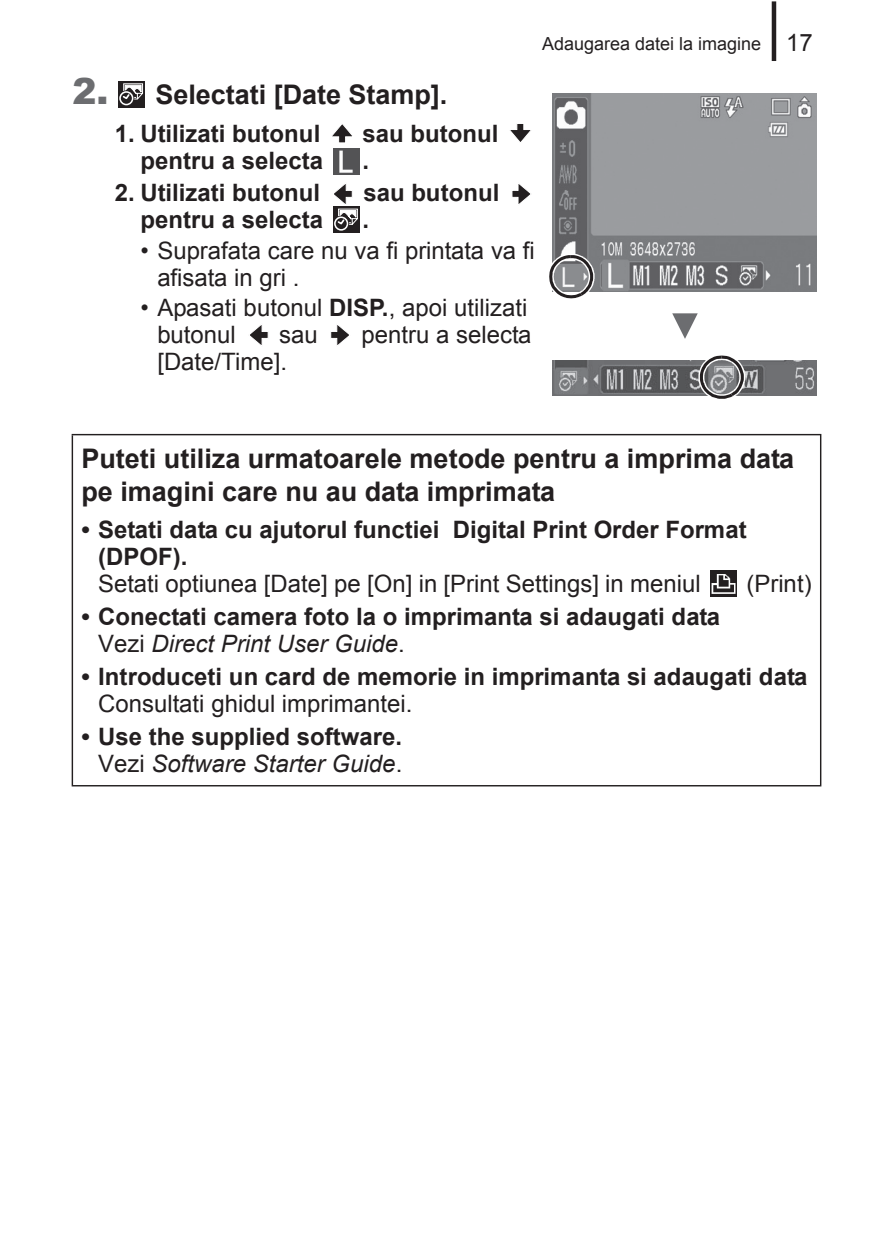
<style>
.page{position:relative;width:893px;height:1259px;background:#fff}
.page>*{position:absolute;margin:0;border:0;box-sizing:border-box;transform-origin:0 0}
.t1{font:700 27px/33px "Arial";color:#231f20}
.t2{font:700 24px/27px "Arial";color:#231f20}
.t3{font:24px/27px "Arial";color:#231f20}
.t4{font:18px "Arial";letter-spacing:.005em;color:#231f20}
.s1{font-size:24px}
.s2{font-weight:900;font-size:36px;color:#6c6d70}
.s3{font-weight:700}
.s4{font-weight:400}
.s5{font-weight:400;font-style:italic}
</style>
<div class="page">
<hr style="left:772px;top:1px;width:4px;height:60px;background:#231f20">
<hr style="left:72px;top:435px;width:1px;height:350px;background:#231f20">
<hr style="left:820px;top:435px;width:1px;height:350px;background:#231f20">
<hr style="left:72px;top:434px;width:749px;height:1px;background:#231f20">
<hr style="left:72px;top:785px;width:749px;height:1px;background:#231f20">
<img style="left:553px;top:94px;width:263px;height:198px">
<svg style="left:549px;top:254px;width:46px;height:45px"></svg>
<svg style="left:672px;top:313px;width:26px;height:26px"></svg>
<img style="left:553px;top:361px;width:263px;height:34px">
<svg style="left:698px;top:355px;width:47px;height:44px"></svg>
<div style="left:118px;top:81px;width:27px;height:27px;background:#231f20"></div>
<svg style="left:118px;top:90px;width:16px;height:16px"></svg>
<div style="left:119px;top:91px;width:14px;height:14px;border:2px solid #fff;border-radius:50%"></div>
<svg style="left:121px;top:83px;width:23px;height:18px"></svg>
<svg style="left:332px;top:124px;width:20px;height:19px"></svg>
<svg style="left:510px;top:124px;width:21px;height:18px"></svg>
<div style="left:333px;top:148px;width:27px;height:27px;background:#535355"></div>
<svg style="left:339px;top:151px;width:14px;height:22px"></svg>
<svg style="left:512px;top:184px;width:19px;height:20px"></svg>
<div style="left:333px;top:206px;width:27px;height:27px;background:#231f20"></div>
<div style="left:334px;top:216px;width:14px;height:15px;border:2px solid #fff;border-radius:50%"></div>
<svg style="left:334px;top:184px;width:24px;height:42px"></svg>
<svg style="left:250px;top:325px;width:19px;height:20px"></svg>
<svg style="left:330px;top:325px;width:19px;height:20px"></svg>
<div style="left:710px;top:570px;width:27px;height:27px;background:#231f20"></div>
<svg style="left:711px;top:574px;width:24px;height:20px"></svg>
<p class="t4" style="left:542px;top:34px;width:272px">Adaugarea datei la imagine <span class="s1">17</span></p>
<p class="t1" style="left:72px;top:79px;width:376px"><span class="s2">2.</span> Selectati [Date Stamp].</p>
<p class="t2" style="left:115px;top:120px;width:207px">1. Utilizati butonul</p>
<p class="t2" style="left:362px;top:120px;width:137px">sau butonul</p>
<p class="t2" style="left:140px;top:147px;width:184px">pentru a selecta</p>
<p class="t2" style="left:362px;top:147px;width:8px">.</p>
<p class="t2" style="left:115px;top:180px;width:207px">2. Utilizati butonul</p>
<p class="t2" style="left:363px;top:180px;width:137px">sau butonul</p>
<p class="t2" style="left:140px;top:207px;width:184px">pentru a selecta</p>
<p class="t2" style="left:362px;top:207px;width:8px">.</p>
<p class="t3" style="left:157px;top:237px;width:379px;text-indent:-17px">• Suprafata care nu va fi printata va fi afisata in gri .</p>
<p class="t3" style="left:157px;top:294px;width:372px;text-indent:-17px">• Apasati butonul <span class="s3">DISP.</span>, apoi utilizati butonul</p>
<p class="t3" style="left:279px;top:321px;width:40px">sau</p>
<p class="t3" style="left:361px;top:321px;width:172px">pentru a selecta</p>
<p class="t3" style="left:157px;top:348px;width:131px">[Date/Time].</p>
<p class="t1" style="left:81px;top:442px;width:714px">Puteti utiliza urmatoarele metode pentru a imprima data pe imagini care nu au data imprimata</p>
<p class="t2" style="left:98px;top:516px;width:650px;text-indent:-17px">• Setati data cu ajutorul functiei Digital Print Order Format (DPOF).</p>
<p class="t3" style="left:98px;top:570px;width:604px">Setati optiunea [Date] pe [On] in [Print Settings] in meniul</p>
<p class="t3" style="left:746px;top:570px;width:67px">(Print)</p>
<p class="t2" style="left:98px;top:603px;width:623px;text-indent:-17px">• Conectati camera foto la o imprimanta si adaugati data<br><span class="s4">Vezi</span> <span class="s5">Direct Print User Guide</span><span class="s4">.</span></p>
<p class="t2" style="left:81px;top:663px;width:728px">• Introduceti un card de memorie in imprimanta si adaugati data</p>
<p class="t3" style="left:98px;top:690px;width:316px">Consultati ghidul imprimantei.</p>
<p class="t2" style="left:81px;top:723px;width:322px;text-align:right">• Use the supplied software.<br><span class="s4">Vezi</span> <span class="s5">Software Starter Guide</span><span class="s4">.</span></p>
</div>
